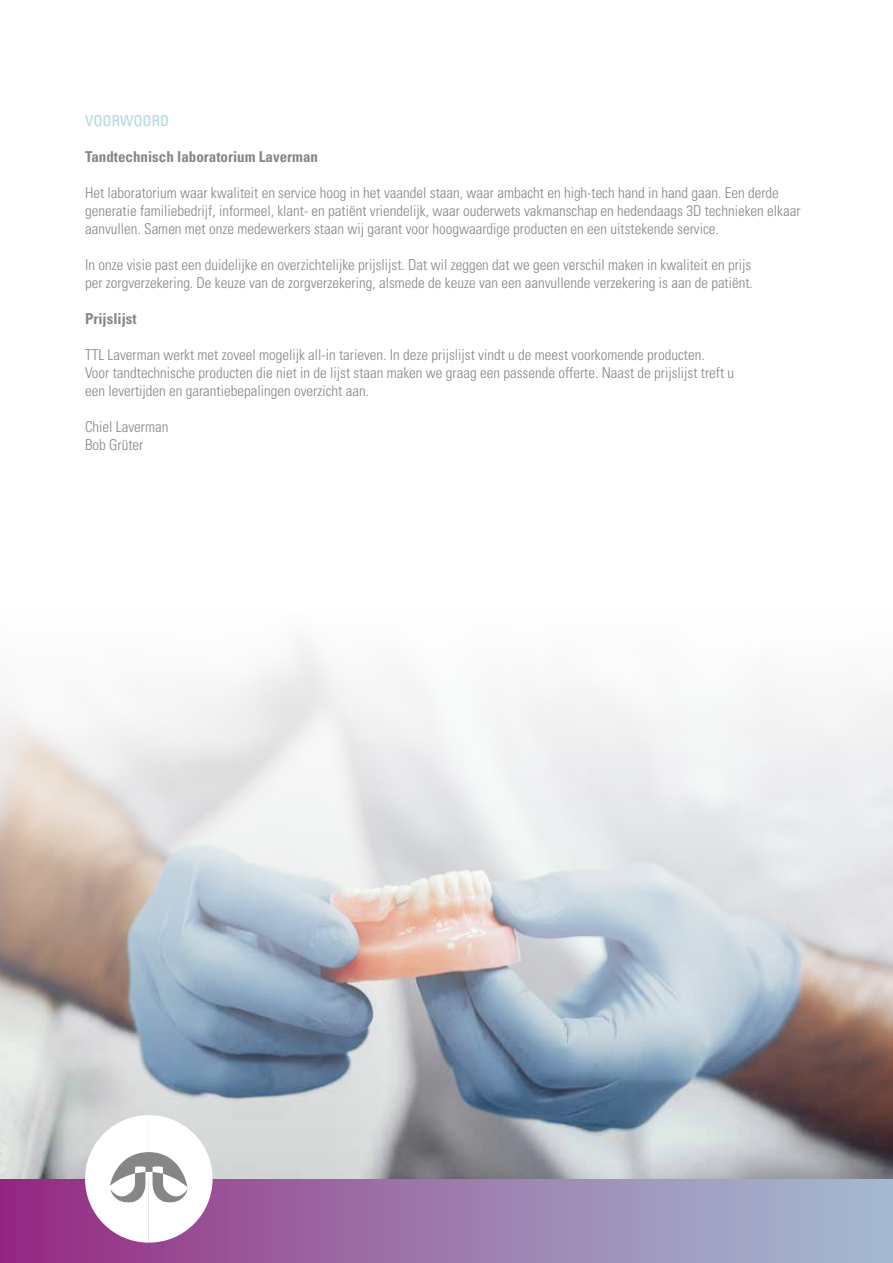
<style>
.page{position:relative;width:893px;height:1263px;background:#fff}
.page>*{position:absolute;margin:0;border:0;box-sizing:border-box;transform-origin:0 0}
.t1{font:300 condensed 15px/18px "Univers LT";color:#878686}
.t2{font:700 condensed 15px "Univers LT";color:#878686}
.t3{font:condensed 15px "Univers LT";color:#aadade}
</style>
<div class="page">
<div style="left:0;top:1178px;width:893px;height:85px;background:linear-gradient(to right,#962c83,#a4c0d4)"></div>
<img style="left:0;top:644px;width:893px;height:534px">
<svg style="left:85px;top:1115px;width:128px;height:127px"></svg>
<p class="t3" style="left:85px;top:111px;width:86px">VOORWOORD</p>
<p class="t2" style="left:85px;top:147px;width:235px">Tandtechnisch laboratorium Laverman</p>
<p class="t1" style="left:85px;top:184px;width:717px">Het laboratorium waar kwaliteit en service hoog in het vaandel staan, waar ambacht en high-tech hand in hand gaan. Een derde generatie familiebedrijf, informeel, klant- en patiënt vriendelijk, waar ouderwets vakmanschap en hedendaags 3D technieken elkaar aanvullen. Samen met onze medewerkers staan wij garant voor hoogwaardige producten en een uitstekende service.</p>
<p class="t1" style="left:85px;top:256px;width:669px">In onze visie past een duidelijke en overzichtelijke prijslijst. Dat wil zeggen dat we geen verschil maken in kwaliteit en prijs per zorgverzekering. De keuze van de zorgverzekering, alsmede de keuze van een aanvullende verzekering is aan de patiënt.</p>
<p class="t2" style="left:85px;top:309px;width:53px">Prijslijst</p>
<p class="t1" style="left:85px;top:346px;width:651px">TTL Laverman werkt met zoveel mogelijk all-in tarieven. In deze prijslijst vindt u de meest voorkomende producten.<br>Voor tandtechnische producten die niet in de lijst staan maken we graag een passende offerte. Naast de prijslijst treft u een levertijden en garantiebepalingen overzicht aan.</p>
<p class="t1" style="left:85px;top:418px;width:85px">Chiel Laverman<br>Bob Grüter</p>
</div>
